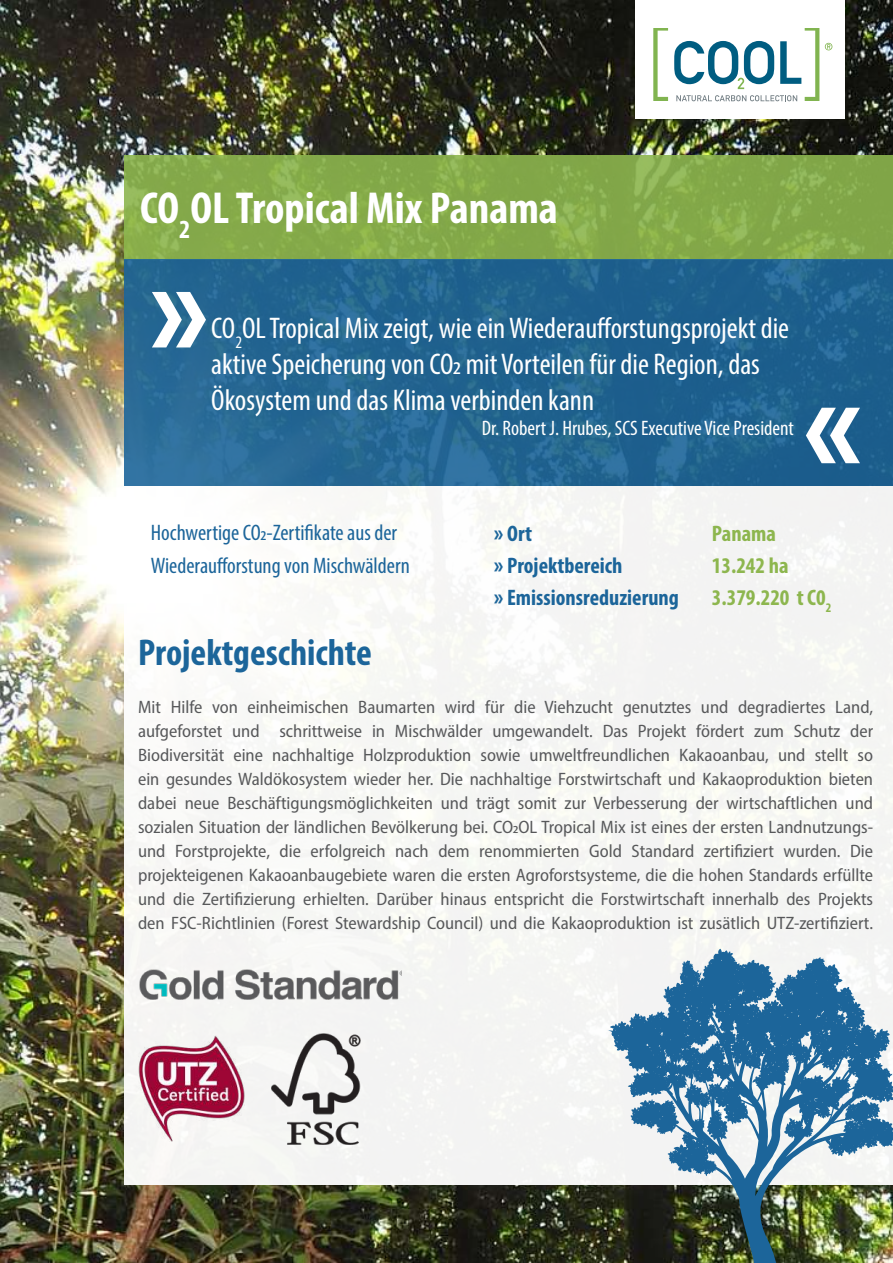
<style>
.page{position:relative;width:893px;height:1263px;background:#fff}
.page>*{position:absolute;margin:0;border:0;box-sizing:border-box;transform-origin:0 0}
.t1{font:700 condensed 150px "Myriad Pro";color:#fff}
.t2{font:700 condensed 45px "Myriad Pro";color:#fff}
.t3{font:700 condensed 37.5px "Myriad Pro";color:#1c659a}
.t4{font:condensed 30px/36px "Myriad Pro";color:#fff}
.t5{font:condensed 22.5px/33px "Myriad Pro";color:#1c659a}
.t6{font:700 condensed 22.5px/31.8px "Myriad Pro";color:#1c659a}
.t7{font:700 condensed 22.5px/31.8px "Myriad Pro";color:#8db64e}
.t8{font:condensed 21px "Myriad Pro";color:#fff}
.t9{font:semi-condensed 18px/24px "Myriad Pro";color:#57585a;text-align:justify}
.s1{font-size:24px}
</style>
<div class="page">
<img style="left:0;top:0;width:893px;height:1263px">
<div style="left:124px;top:486px;width:769px;height:698px;background:#f5f6f4"></div>
<svg style="left:124px;top:155px;width:769px;height:104px;background:#85ab4b"></svg>
<svg style="left:124px;top:259px;width:769px;height:227px;background:#236591"></svg>
<div style="left:635px;top:0;width:209px;height:119px;background:#fff"></div>
<svg style="left:653px;top:28px;width:15px;height:73px"></svg>
<svg style="left:825px;top:43px;width:7px;height:7px"></svg>
<svg style="left:674px;top:28px;width:145px;height:73px"></svg>
<svg style="left:608px;top:949px;width:285px;height:314px"></svg>
<img style="left:139px;top:970px;width:263px;height:29px">
<img style="left:138px;top:1035px;width:107px;height:107px">
<img style="left:272px;top:1033px;width:89px;height:111px">
<div style="left:806px;top:408px;width:54px;height:55px;background:#1b5d8c"></div>
<h2 class="t2" style="left:140px;top:180px;width:419px">CO<sub>2</sub>OL Tropical Mix Panama</h2>
<h1 class="t1" style="left:151px;top:214px;width:59px">»</h1>
<h3 class="t4" style="left:211px;top:310px;width:579px">CO<sub>2</sub>OL Tropical Mix zeigt, wie ein Wiederaufforstungsprojekt die aktive Speicherung von CO2 mit Vorteilen für die Region, das<br>Ökosystem und das Klima verbinden kann</h3>
<p class="t8" style="left:482px;top:416px;width:314px">Dr. Robert J. Hrubes, SCS Executive Vice President</p>
<p class="t5" style="left:151px;top:516px;width:260px">Hochwertige CO2-Zertifikate aus der<br>Wiederaufforstung von Mischwäldern</p>
<p class="t7" style="left:712px;top:517px;width:121px">Panama<br>13.242 ha<br>3.379.220 t C0<sub>2</sub></p>
<p class="t6" style="left:494px;top:517px;width:186px"><span class="s1">»</span> Ort<br><span class="s1">»</span> Projektbereich<br><span class="s1">»</span> Emissionsreduzierung</p>
<h3 class="t3" style="left:138px;top:629px;width:235px">Projektgeschichte</h3>
<p class="t9" style="left:138px;top:695px;width:737px">Mit Hilfe von einheimischen Baumarten wird für die Viehzucht genutztes und degradiertes Land, aufgeforstet und schrittweise in Mischwälder umgewandelt. Das Projekt fördert zum Schutz der Biodiversität eine nachhaltige Holzproduktion sowie umweltfreundlichen Kakaoanbau, und stellt so ein gesundes Waldökosystem wieder her. Die nachhaltige Forstwirtschaft und Kakaoproduktion bieten dabei neue Beschäftigungsmöglichkeiten und trägt somit zur Verbesserung der wirtschaftlichen und sozialen Situation der ländlichen Bevölkerung bei. CO2OL Tropical Mix ist eines der ersten Landnutzungs&shy;und Forstprojekte, die erfolgreich nach dem renommierten Gold Standard zertifiziert wurden. Die projekteigenen Kakaoanbaugebiete waren die ersten Agroforstsysteme, die die hohen Standards erfüllte und die Zertifizierung erhielten. Darüber hinaus entspricht die Forstwirtschaft innerhalb des Projekts den FSC-Richtlinien (Forest Stewardship Council) und die Kakaoproduktion ist zusätlich UTZ-zertifiziert.</p>
</div>
